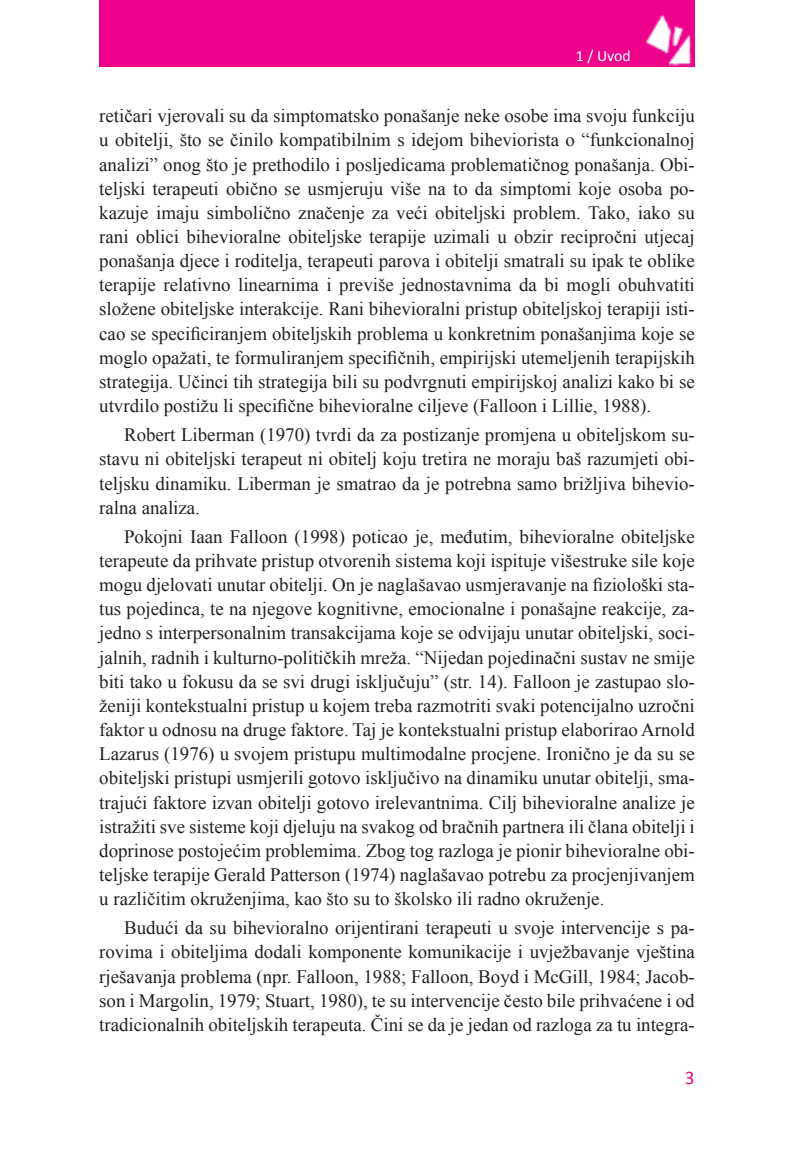
<style>
.page{position:relative;width:794px;height:1161px;background:#fff}
.page>*{position:absolute;margin:0;border:0;box-sizing:border-box;transform-origin:0 0}
.naslov_1{font:19.25px "Calibri";color:#ed028c}
.bodi{font:18.9px/24.2px "Times New Roman";color:#231f20;text-align:justify}
.t1{font:15.75px "Calibri";color:#fff}
</style>
<div class="page">
<div style="left:99px;top:0;width:595px;height:67px;background:#ed028c"></div>
<img style="left:645px;top:15px;width:47px;height:51px">
<p class="t1" style="left:576px;top:46px;width:56px">1 / Uvod</p>
<p class="bodi" style="left:99px;top:104px;width:597px">retičari vjerovali su da simptomatsko ponašanje neke osobe ima svoju funkciju u obitelji, što se činilo kompatibilnim s idejom biheviorista o “funkcionalnoj analizi” onog što je prethodilo i posljedicama problematičnog ponašanja. Obi&shy;teljski terapeuti obično se usmjeruju više na to da simptomi koje osoba po&shy;kazuje imaju simbolično značenje za veći obiteljski problem. Tako, iako su rani oblici bihevioralne obiteljske terapije uzimali u obzir recipročni utjecaj ponašanja djece i roditelja, terapeuti parova i obitelji smatrali su ipak te oblike terapije relativno linearnima i previše jednostavnima da bi mogli obuhvatiti složene obiteljske interakcije. Rani bihevioralni pristup obiteljskoj terapiji isti&shy;cao se specificiranjem obiteljskih problema u konkretnim ponašanjima koje se moglo opažati, te formuliranjem specifičnih, empirijski utemeljenih terapijskih strategija. Učinci tih strategija bili su podvrgnuti empirijskoj analizi kako bi se utvrdilo postižu li specifične bihevioralne ciljeve (Falloon i Lillie, 1988).</p>
<p class="bodi" style="left:99px;top:422px;width:597px;text-indent:25px">Robert Liberman (1970) tvrdi da za postizanje promjena u obiteljskom su&shy;stavu ni obiteljski terapeut ni obitelj koju tretira ne moraju baš razumjeti obi&shy;teljsku dinamiku. Liberman je smatrao da je potrebna samo brižljiva bihevio&shy;ralna analiza.</p>
<p class="bodi" style="left:99px;top:524px;width:597px;text-indent:25px">Pokojni Iaan Falloon (1998) poticao je, međutim, bihevioralne obiteljske terapeute da prihvate pristup otvorenih sistema koji ispituje višestruke sile koje mogu djelovati unutar obitelji. On je naglašavao usmjeravanje na fiziološki sta&shy;tus pojedinca, te na njegove kognitivne, emocionalne i ponašajne reakcije, za&shy;jedno s interpersonalnim transakcijama koje se odvijaju unutar obiteljski, soci&shy;jalnih, radnih i kulturno-političkih mreža. “Nijedan pojedinačni sustav ne smije biti tako u fokusu da se svi drugi isključuju” (str. 14). Falloon je zastupao slo&shy;ženiji kontekstualni pristup u kojem treba razmotriti svaki potencijalno uzročni faktor u odnosu na druge faktore. Taj je kontekstualni pristup elaborirao Arnold Lazarus (1976) u svojem pristupu multimodalne procjene. Ironično je da su se obiteljski pristupi usmjerili gotovo isključivo na dinamiku unutar obitelji, sma&shy;trajući faktore izvan obitelji gotovo irelevantnima. Cilj bihevioralne analize je istražiti sve sisteme koji djeluju na svakog od bračnih partnera ili člana obitelji i doprinose postojećim problemima. Zbog tog razloga je pionir bihevioralne obi&shy;teljske terapije Gerald Patterson (1974) naglašavao potrebu za procjenjivanjem u različitim okruženjima, kao što su to školsko ili radno okruženje.</p>
<p class="bodi" style="left:99px;top:915px;width:597px;text-indent:25px">Budući da su bihevioralno orijentirani terapeuti u svoje intervencije s pa&shy;rovima i obiteljima dodali komponente komunikacije i uvježbavanje vještina rješavanja problema (npr. Falloon, 1988; Falloon, Boyd i McGill, 1984; Jacob&shy;son i Margolin, 1979; Stuart, 1980), te su intervencije često bile prihvaćene i od tradicionalnih obiteljskih terapeuta. Čini se da je jedan od razloga za tu integra-</p>
<p class="naslov_1" style="left:685px;top:1065px;width:11px">3</p>
</div>
